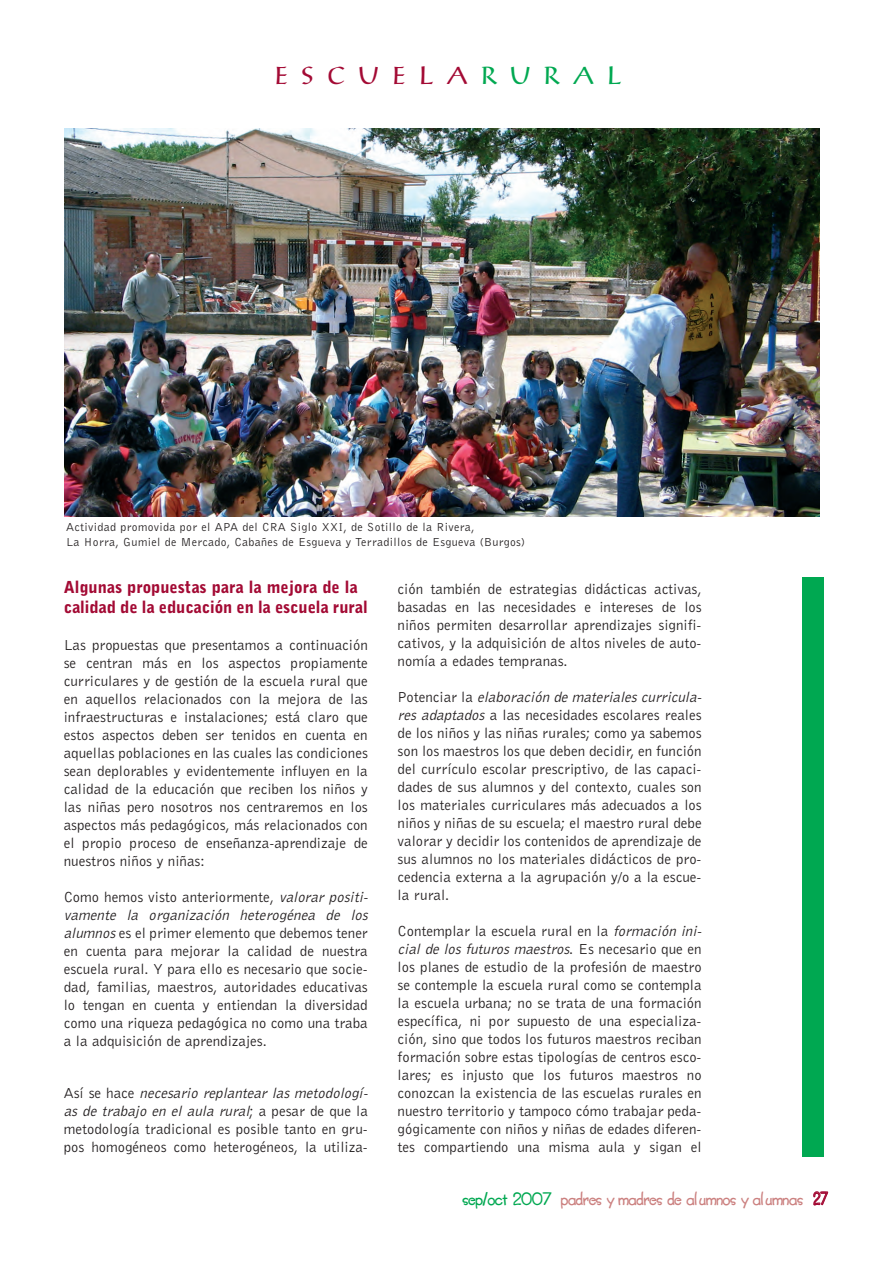
<style>
.page{position:relative;width:893px;height:1263px;background:#fff}
.page>*{position:absolute;margin:0;border:0;box-sizing:border-box;transform-origin:0 0}
.t1{font:24px "Alex Antiqua";letter-spacing:.585em;color:#a30a34}
.t2{font:18px "Beachbank";color:#cb807f}
.t3{font:900 16.5px/19.8px "Bell Gothic BT";color:#a30a34}
.t4{font:15px/18px "Bell Gothic BT";color:#231f20}
.t5{font:12px/14.4px "Bell Gothic BT";letter-spacing:.03em;color:#231f20}
.s1{color:#00a851}
.s2{font-style:italic}
.s3{color:#a30a34}
</style>
<div class="page">
<img style="left:64px;top:129px;width:755px;height:387px">
<div style="left:803px;top:577px;width:21px;height:580px;background:#00a851"></div>
<p class="t1" style="left:275px;top:61px;width:348px">ESCUELA<span class="s1">RURAL</span></p>
<p class="t5" style="left:66px;top:520px;width:461px">Actividad promovida por el APA del CRA Siglo XXI, de Sotillo de la Rivera,<br>La Horra, Gumiel de Mercado, Cabañes de Esgueva y Terradillos de Esgueva (Burgos)</p>
<p class="t3" style="left:64px;top:578px;width:306px">Algunas propuestas para la mejora de la calidad de la educación en la escuela rural</p>
<p class="t4" style="left:64px;top:636px;width:306px;text-align:justify">Las propuestas que presentamos a continuación se centran más en los aspectos propiamente curriculares y de gestión de la escuela rural que en aquellos relacionados con la mejora de las infraestructuras e instalaciones; está claro que estos aspectos deben ser tenidos en cuenta en aquellas poblaciones en las cuales las condiciones sean deplorables y evidentemente influyen en la calidad de la educación que reciben los niños y las niñas pero nosotros nos centraremos en los aspectos más pedagógicos, más relacionados con el propio proceso de enseñanza-aprendizaje de nuestros niños y niñas:</p>
<p class="t4" style="left:64px;top:887px;width:309px">Como hemos visto anteriormente, <span class="s2">valorarpositi&shy;vamente la organización heterogénea de los alumnos</span>es el primer elemento que debemos tener en cuenta para mejorar la calidad de nuestra escuela rural. Y para ello es necesario que socie&shy;dad, familias, maestros, autoridades educativas lo tengan en cuenta y entiendan la diversidad como una riqueza pedagógica no como una traba a la adquisición de aprendizajes.</p>
<p class="t4" style="left:64px;top:1084px;width:309px">A s í s e h a c e <span class="s2">necesario replantear las metodologí&shy;asdetrabajoenelaularural</span>; a pesar de que la metodología tradicional es posible tanto en gru&shy;pos homogéneos como heterogéneos, la utiliza-</p>
<p class="t4" style="left:398px;top:580px;width:306px;text-align:justify">ción también de estrategias didácticas activas, basadas en las necesidades e intereses de los niños permiten desarrollar aprendizajes signifi&shy;cativos, y la adquisición de altos niveles de auto&shy;nomía a edades tempranas.</p>
<p class="t4" style="left:398px;top:688px;width:309px">P o te n c i a r l a <span class="s2">elaboración de materiales curricula&shy;resadaptados</span>a las necesidades escolares reales de los niños y las niñas rurales; como ya sabemos son los maestros los que deben decidir, en función del currículo escolar prescriptivo, de las capaci&shy;dades de sus alumnos y del contexto, cuales son los materiales curriculares más adecuados a los niños y niñas de su escuela; el maestro rural debe valorar y decidir los contenidos de aprendizaje de sus alumnos no los materiales didácticos de pro&shy;cedencia externa a la agrupación y/o a la escue&shy;la rural.</p>
<p class="t4" style="left:398px;top:922px;width:309px">Contemplar la escuela rural en la <span class="s2">formaciónini&shy;cial de los futuros maestros</span>. Es necesario que en los planes de estudio de la profesión de maestro se contemple la escuela rural como se contempla la escuela urbana; no se trata de una formación específica, ni por supuesto de una especializa&shy;ción, sino que todos los futuros maestros reciban formación sobre estas tipologías de centros esco&shy;lares; es injusto que los futuros maestros no conozcan la existencia de las escuelas rurales en nuestro territorio y tampoco cómo trabajar peda&shy;gógicamente con niños y niñas de edades diferen&shy;tes compartiendo una misma aula y sigan el</p>
<p class="t2" style="left:463px;top:1191px;width:367px"><span class="s1">sep/oct 2007</span> padres y madres de alumnos y alumnas <span class="s3">27</span></p>
</div>
